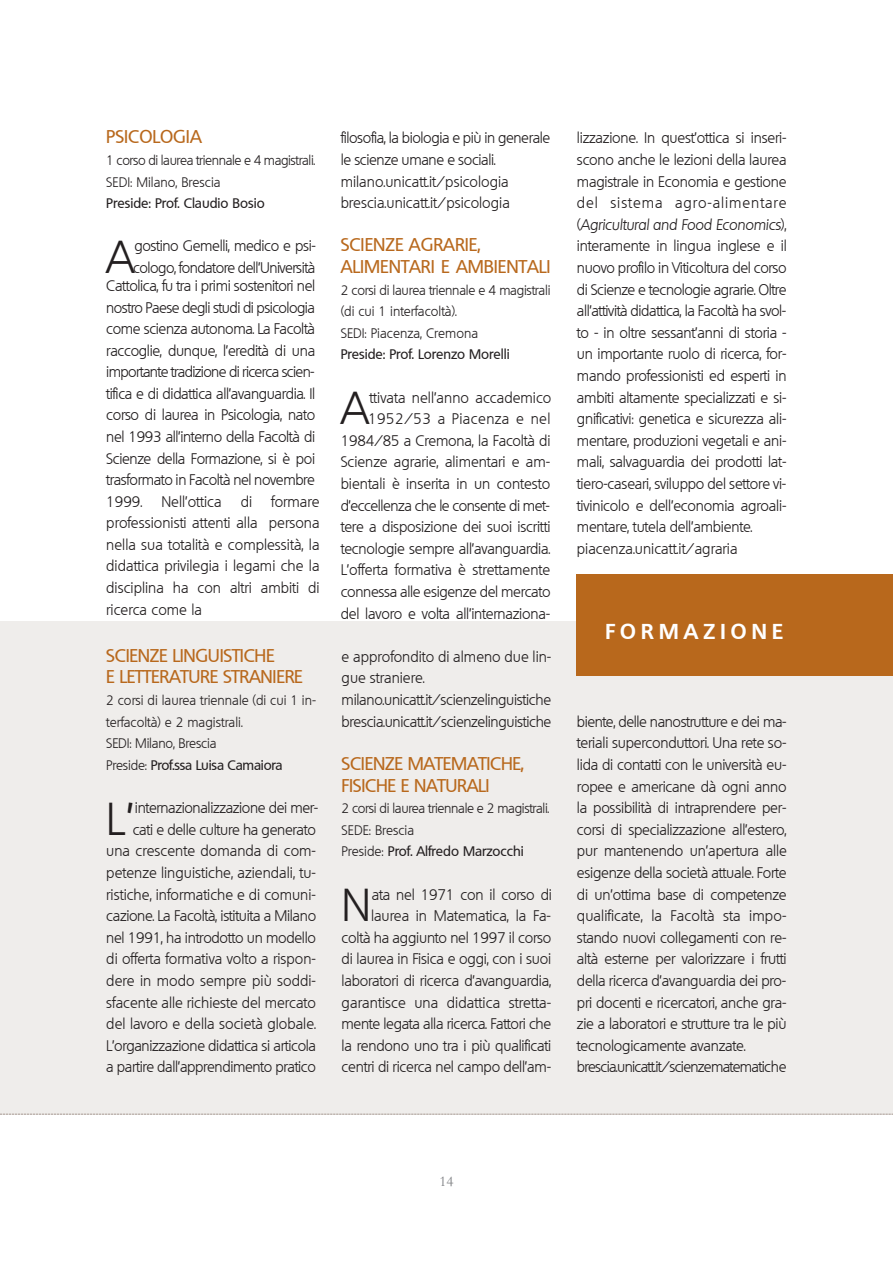
<style>
.page{position:relative;width:893px;height:1263px;background:#fff}
.page>*{position:absolute;margin:0;border:0;box-sizing:border-box;transform-origin:0 0}
.t1{font:300 45px "Quebec";color:#231f20}
.t2{font:700 21px "Quebec";letter-spacing:.25em;color:#fff}
.t3{font:500 18px/21.6px "Quebec";letter-spacing:-.015em;color:#b8681c}
.t4{font:300 15px/21.6px "Quebec";letter-spacing:-.015em;color:#231f20}
.t5{font:300 15px/21.6px "Quebec";letter-spacing:-.035em;color:#231f20}
.t6{font:15px "Garamond";color:#808285}
.t7{font:300 13.5px/21.6px "Quebec";letter-spacing:-.015em;color:#231f20}
.t8{font:500 13.5px "Quebec";color:#231f20}
.s1{font-weight:500}
.s2{font-style:italic}
</style>
<div class="page">
<div style="left:0;top:621px;width:893px;height:493px;background:#efedeb"></div>
<div style="left:577px;top:575px;width:316px;height:101px;background:#b8681c"></div>
<svg style="left:0;top:1114px;width:893px;height:1px"></svg>
<p class="t3" style="left:106px;top:126px;width:97px">PSICOLOGIA</p>
<p class="t7" style="left:106px;top:149px;width:210px">1 corso di laurea triennale e 4 magistrali.<br>SEDI: Milano, Brescia</p>
<p class="t8" style="left:106px;top:195px;width:160px">Preside: Prof. Claudio Bosio</p>
<h1 class="t1" style="left:106px;top:228px;width:30px">A</h1>
<p class="t5" style="left:133px;top:235px;width:184px">gostino Gemelli, medico e psi&shy;cologo, fondatore dell’Università</p>
<p class="t4" style="left:106px;top:275px;width:210px;text-align:justify">Cattolica, fu tra i primi sostenitori nel nostro Paese degli studi di psicologia come scienza autonoma. La Facoltà raccoglie, dunque, l’eredità di una importante tradizione di ricerca scien&shy;tifica e di didattica all’avanguardia. Il corso di laurea in Psicologia, nato nel 1993 all’interno della Facoltà di Scienze della Formazione, si è poi trasformato in Facoltà nel novembre 1999.</p>
<p class="t4" style="left:106px;top:491px;width:215px;text-align:justify;text-indent:165px">formare professionisti attenti alla persona nella sua totalità e complessità, la didattica privilegia i legami che la disciplina ha con altri ambiti di ricerca come la</p>
<p class="t3" style="left:106px;top:644px;width:198px">SCIENZE LINGUISTICHE<br>E LETTERATURE STRANIERE</p>
<p class="t7" style="left:106px;top:689px;width:211px">2 corsi di laurea triennale (di cui 1 in&shy;terfacoltà) e 2 magistrali.<br>SEDI: Milano, Brescia<br>Preside: <span class="s1">Prof.ssa Luisa Camaiora</span></p>
<h1 class="t1" style="left:106px;top:790px;width:29px">L’</h1>
<p class="t4" style="left:161px;top:491px;width:62px">Nell’ottica</p>
<p class="t4" style="left:241px;top:491px;width:13px">di</p>
<p class="t4" style="left:106px;top:797px;width:213px;text-align:right">internazionalizzazione dei mer-<br>cati e delle culture ha generato<br>una crescente domanda di com&shy;petenze linguistiche, aziendali, tu&shy;ristiche, informatiche e di comuni&shy;cazione. La Facoltà, istituita a Milano nel 1991, ha introdotto un modello di offerta formativa volto a rispon&shy;dere in modo sempre più soddi&shy;sfacente alle richieste del mercato del lavoro e della società globale.<br>L’organizzazione didattica si articola a partire dall’apprendimento pratico</p>
<p class="t4" style="left:341px;top:127px;width:211px">filosofia, la biologia e più in generale le scienze umane e sociali. milano.unicatt.it/psicologia brescia.unicatt.it/psicologia</p>
<p class="t3" style="left:341px;top:234px;width:211px">SCIENZE AGRARIE,<br>ALIMENTARI E AMBIENTALI</p>
<p class="t7" style="left:341px;top:279px;width:211px">2 corsi di laurea triennale e 4 magistrali (di cui 1 interfacoltà).<br>SEDI: Piacenza, Cremona</p>
<p class="t8" style="left:341px;top:346px;width:170px">Preside: Prof. Lorenzo Morelli</p>
<h1 class="t1" style="left:341px;top:379px;width:30px">A</h1>
<p class="t4" style="left:341px;top:386px;width:212px;text-align:right">ttivata nell’anno accademico 1952/53 a Piacenza e nel 1984/85 a Cremona, la Facoltà di Scienze agrarie, alimentari e am&shy;bientali è inserita in un contesto d’eccellenza che le consente di met&shy;tere a disposizione dei suoi iscritti tecnologie sempre all’avanguardia.<br>L’offerta formativa è strettamente connessa alle esigenze del mercato del lavoro e volta all’internaziona-</p>
<p class="t4" style="left:342px;top:646px;width:211px">e approfondito di almeno due lin&shy;gue straniere. milano.unicatt.it/scienzelinguistiche brescia.unicatt.it/scienzelinguistiche</p>
<p class="t3" style="left:342px;top:752px;width:184px">SCIENZE MATEMATICHE,<br>FISICHE E NATURALI</p>
<p class="t7" style="left:342px;top:797px;width:209px">2 corsi di laurea triennale e 2 magistrali.<br>SEDE: Brescia<br>Preside: <span class="s1">Prof. Alfredo Marzocchi</span></p>
<h1 class="t1" style="left:342px;top:876px;width:31px">N</h1>
<p class="t4" style="left:342px;top:883px;width:212px;text-align:right">ata nel 1971 con il corso di laurea in Matematica, la Fa&shy;coltà ha aggiunto nel 1997 il corso di laurea in Fisica e oggi, con i suoi laboratori di ricerca d’avanguardia, garantisce una didattica stretta&shy;mente legata alla ricerca. Fattori che la rendono uno tra i più qualificati centri di ricerca nel campo dell’am-</p>
<p class="t4" style="left:577px;top:127px;width:211px">lizzazione. In quest’ottica si inseri&shy;scono anche le lezioni della laurea magistrale in Economia e gestione del sistema agro-alimentare (<span class="s2">Agricultural and Food Economics</span>), interamente in lingua inglese e il nuovo profilo in Viticoltura del corso di Scienze e tecnologie agrarie. Oltre all’attività didattica, la Facoltà ha svol&shy;to - in oltre sessant’anni di storia - un importante ruolo di ricerca, for&shy;mando professionisti ed esperti in ambiti altamente specializzati e si&shy;gnificativi: genetica e sicurezza ali&shy;mentare, produzioni vegetali e ani&shy;mali, salvaguardia dei prodotti lat&shy;tiero-caseari, sviluppo del settore vi&shy;tivinicolo e dell’economia agroali&shy;mentare, tutela dell’ambiente. piacenza.unicatt.it/agraria</p>
<h2 class="t2" style="left:605px;top:617px;width:179px">FORMAZIONE</h2>
<p class="t4" style="left:577px;top:710px;width:211px">biente, delle nanostrutture e dei ma&shy;teriali superconduttori. Una rete so&shy;lida di contatti con le università eu&shy;ropee e americane dà ogni anno la possibilità di intraprendere per&shy;corsi di specializzazione all’estero, pur mantenendo un’apertura alle esigenze della società attuale. Forte di un’ottima base di competenze qualificate, la Facoltà sta impo&shy;stando nuovi collegamenti con re&shy;altà esterne per valorizzare i frutti della ricerca d’avanguardia dei pro&shy;pri docenti e ricercatori, anche gra&shy;zie a laboratori e strutture tra le più tecnologicamente avanzate. brescia.unicatt.it/scienzematematiche</p>
<p class="t6" style="left:439px;top:1173px;width:16px">14</p>
</div>
